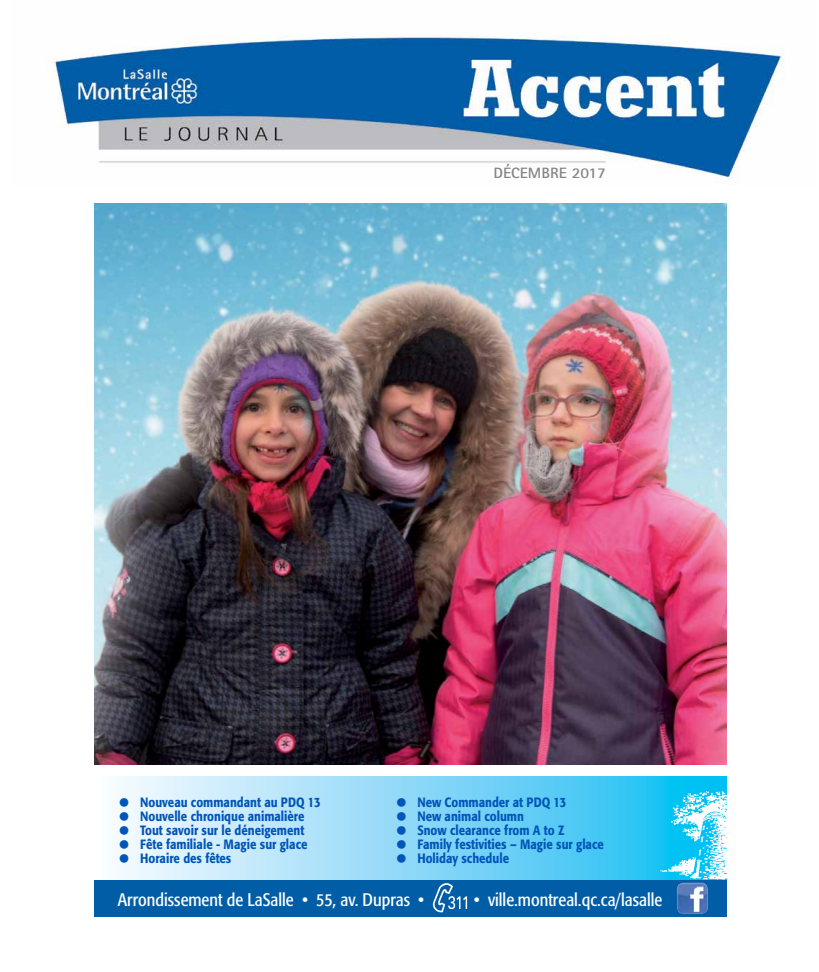
<style>
.page{position:relative;width:819px;height:972px;background:#fff}
.page>*{position:absolute;margin:0;border:0;box-sizing:border-box;transform-origin:0 0}
.t1{font:condensed 18px "Formata";color:#fff}
.t2{font:700 15px "Rotis Sans Serif";color:#828487;scale:1.08 1}
.t3{font:500 13.4px "Formata";color:#0055b8;scale:.85 1}
.s1{font-size:30px}
</style>
<div class="page">
<img style="left:50px;top:36px;width:735px;height:149px">
<img style="left:94px;top:204px;width:633px;height:561px">
<div style="left:94px;top:776px;width:633px;height:111px;background:linear-gradient(to right,#fffafe,#08bbf2)"></div>
<div style="left:94px;top:880px;width:633px;height:37px;background:#005da6"></div>
<img style="left:430px;top:879px;width:42px;height:34px">
<img style="left:656px;top:781px;width:71px;height:98px">
<img style="left:677px;top:883px;width:31px;height:31px">
<p class="t2" style="left:494px;top:164px;width:106px">DÉCEMBRE 2017</p>
<p class="t3" style="left:119px;top:794px;width:239px"><span class="s1">•</span> Nouveau commandant au PDQ 13</p>
<p class="t3" style="left:119px;top:808px;width:220px"><span class="s1">•</span> Nouvelle chronique animalière</p>
<p class="t3" style="left:119px;top:822px;width:219px"><span class="s1">•</span> Tout savoir sur le déneigement</p>
<p class="t3" style="left:119px;top:836px;width:223px"><span class="s1">•</span> Fête familiale - Magie sur glace</p>
<p class="t3" style="left:119px;top:850px;width:134px"><span class="s1">•</span> Horaire des fêtes</p>
<p class="t3" style="left:396px;top:794px;width:202px"><span class="s1">•</span> New Commander at PDQ 13</p>
<p class="t3" style="left:396px;top:808px;width:152px"><span class="s1">•</span> New animal column</p>
<p class="t3" style="left:396px;top:822px;width:199px"><span class="s1">•</span> Snow clearance from A to Z</p>
<p class="t3" style="left:396px;top:836px;width:246px"><span class="s1">•</span> Family festivities – Magie sur glace</p>
<p class="t3" style="left:396px;top:850px;width:134px"><span class="s1">•</span> Holiday schedule</p>
<h1 class="t1" style="left:118px;top:889px;width:308px">Arrondissement de LaSalle • 55, av. Dupras •</h1>
<h1 class="t1" style="left:474px;top:889px;width:190px">• ville.montreal.qc.ca/lasalle</h1>
</div>
